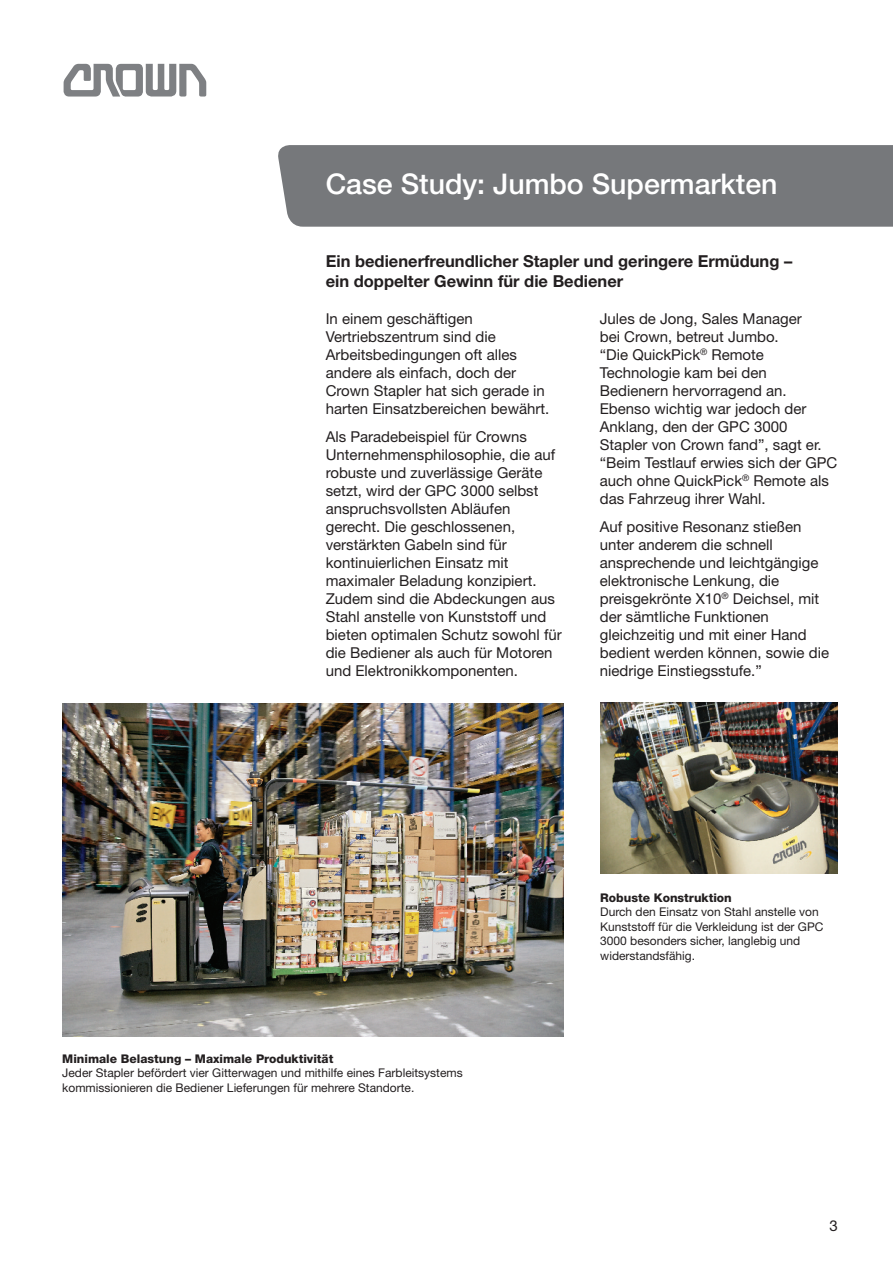
<style>
.page{position:relative;width:893px;height:1263px;background:#fff}
.page>*{position:absolute;margin:0;border:0;box-sizing:border-box;transform-origin:0 0}
.t1{font:500 28.5px "Helvetica Neue";color:#fff}
.t2{font:700 16.5px/19.5px "Helvetica Neue";color:#231f20}
.t3{font:15px/18px "Helvetica Neue";color:#231f20}
.t4{font:12px/14.4px "Helvetica Neue";color:#231f20}
.t5{font:800 12px "Helvetica Neue";color:#231f20}
</style>
<div class="page">
<img style="left:62px;top:703px;width:502px;height:333px">
<div style="left:278px;top:145px;width:615px;height:82px;background:#76787b"></div>
<svg style="left:64px;top:64px;width:142px;height:33px"></svg>
<img style="left:600px;top:703px;width:238px;height:171px">
<h1 class="t1" style="left:326px;top:161px;width:453px">Case Study: Jumbo Supermarkten</h1>
<p class="t2" style="left:326px;top:251px;width:468px">Ein bedienerfreundlicher Stapler und geringere Ermüdung – ein doppelter Gewinn für die Bediener</p>
<p class="t3" style="left:326px;top:311px;width:225px">In einem geschäftigen<br>Vertriebszentrum sind die<br>Arbeitsbedingungen oft alles andere als einfach, doch der<br>Crown Stapler hat sich gerade in harten Einsatzbereichen bewährt.</p>
<p class="t3" style="left:326px;top:429px;width:238px">Als Paradebeispiel für Crowns<br>Unternehmensphilosophie, die auf robuste und zuverlässige Geräte setzt, wird der GPC 3000 selbst anspruchsvollsten Abläufen gerecht. Die geschlossenen, verstärkten Gabeln sind für kontinuierlichen Einsatz mit maximaler Beladung konzipiert.<br>Zudem sind die Abdeckungen aus<br>Stahl anstelle von Kunststoff und bieten optimalen Schutz sowohl für die Bediener als auch für Motoren und Elektronikkomponenten.</p>
<p class="t3" style="left:600px;top:311px;width:239px">Jules de Jong, Sales Manager<br>bei Crown, betreut Jumbo.<br>“Die QuickPick<sup>®</sup> Remote<br>Technologie kam bei den<br>Bedienern hervorragend an.<br>Ebenso wichtig war jedoch der<br>Anklang, den der GPC 3000<br>Stapler von Crown fand”, sagt er. “Beim Testlauf erwies sich der GPC auch ohne QuickPick<sup>®</sup> Remote als das Fahrzeug ihrer Wahl.</p>
<p class="t3" style="left:600px;top:519px;width:231px">Auf positive Resonanz stießen unter anderem die schnell ansprechende und leichtgängige elektronische Lenkung, die preisgekrönte X10<sup>®</sup> Deichsel, mit der sämtliche Funktionen gleichzeitig und mit einer Hand bedient werden können, sowie die niedrige Einstiegsstufe.”</p>
<p class="t5" style="left:62px;top:1054px;width:273px">Minimale Belastung – Maximale Produktivität</p>
<p class="t4" style="left:62px;top:1067px;width:402px">Jeder Stapler befördert vier Gitterwagen und mithilfe eines Farbleitsystems kommissionieren die Bediener Lieferungen für mehrere Standorte.</p>
<p class="t5" style="left:600px;top:893px;width:133px">Robuste Konstruktion</p>
<p class="t4" style="left:600px;top:906px;width:225px">Durch den Einsatz von Stahl anstelle von Kunststoff für die Verkleidung ist der GPC 3000 besonders sicher, langlebig und widerstandsfähig.</p>
<p class="t3" style="left:830px;top:1218px;width:10px">3</p>
</div>
